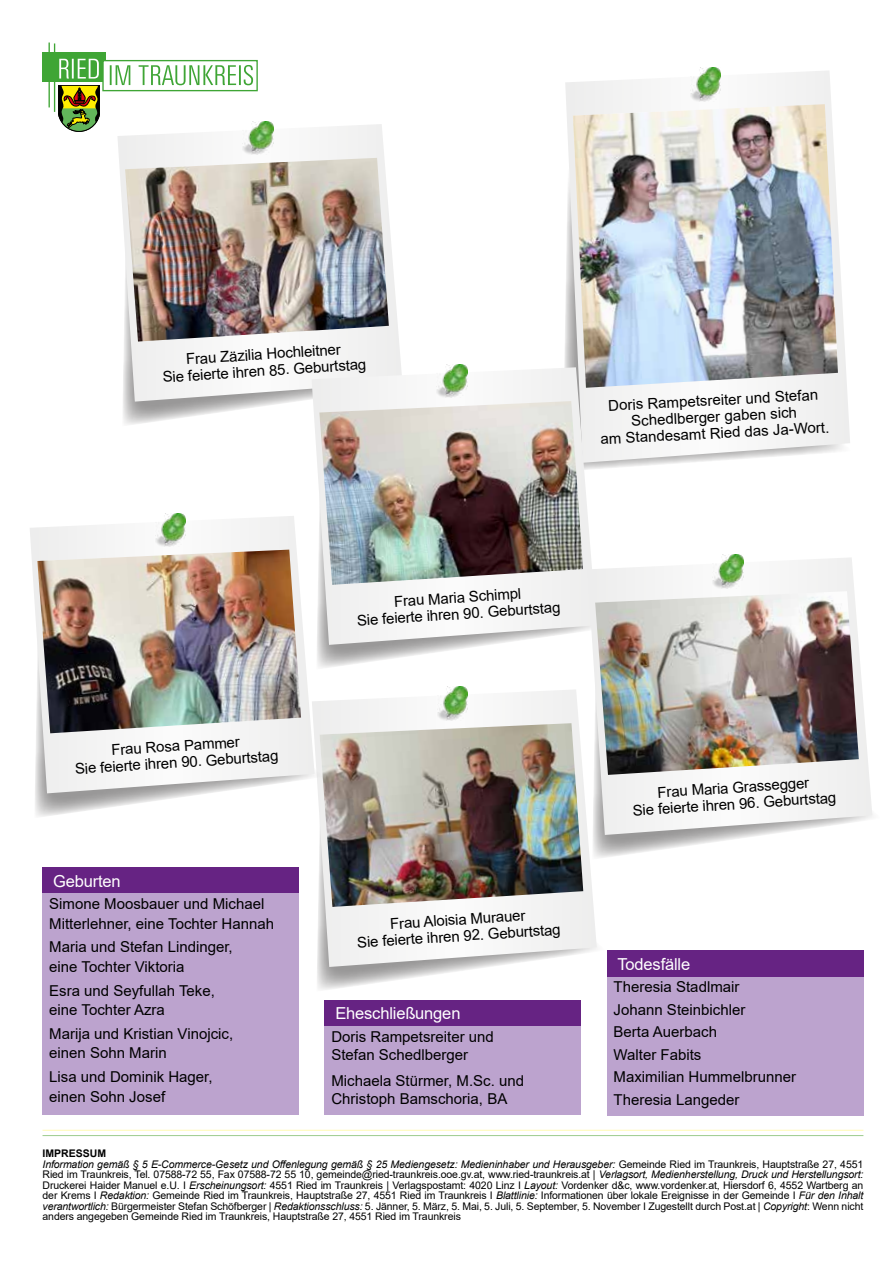
<style>
.page{position:relative;width:893px;height:1263px;background:#fff}
.page>*{position:absolute;margin:0;border:0;box-sizing:border-box;transform-origin:0 0}
.t1{font:16.5px "Arial";letter-spacing:-.01em;color:#fff}
.t2{font:15px/16.5px "Arial";color:#000}
.t3{font:10.5px/10.5px "Arial";letter-spacing:-.01em;color:#000}
.s1{font-weight:700}
.s2{font-style:italic}
</style>
<div class="page">
<hr style="left:43px;top:1130px;width:820px;height:1px;background:#fffab3">
<hr style="left:43px;top:1135px;width:820px;height:1px;background:#9ccb8d">
<svg style="left:58px;top:85px;width:42px;height:46px;background:#7f842a"></svg>
<div style="left:43px;top:53px;width:63px;height:29px;background:#3fa535"></div>
<svg style="left:59px;top:59px;width:40px;height:20px"></svg>
<hr style="left:49px;top:43px;width:1px;height:64px;background:#3fa535">
<hr style="left:54px;top:43px;width:1px;height:69px;background:#3fa535">
<div style="left:102px;top:60px;width:156px;height:31px;background:#fff;border:1px solid #3fa535"></div>
<svg style="left:110px;top:65px;width:143px;height:20px"></svg>
<svg style="left:565px;top:71px;width:285px;height:392px"></svg>
<img style="left:573px;top:104px;width:265px;height:284px">
<img style="left:691px;top:68px;width:30px;height:33px">
<svg style="left:123px;top:402px;width:166px;height:23px"></svg>
<svg style="left:118px;top:124px;width:283px;height:278px"></svg>
<img style="left:125px;top:158px;width:264px;height:184px">
<img style="left:243px;top:121px;width:30px;height:34px">
<svg style="left:325px;top:385px;width:282px;height:283px"></svg>
<svg style="left:312px;top:367px;width:285px;height:278px"></svg>
<img style="left:319px;top:401px;width:264px;height:184px">
<img style="left:437px;top:364px;width:30px;height:34px">
<svg style="left:317px;top:967px;width:168px;height:23px"></svg>
<svg style="left:317px;top:689px;width:280px;height:278px"></svg>
<img style="left:319px;top:723px;width:264px;height:184px">
<img style="left:437px;top:687px;width:30px;height:33px">
<svg style="left:592px;top:813px;width:281px;height:47px"></svg>
<svg style="left:587px;top:557px;width:285px;height:278px"></svg>
<img style="left:595px;top:591px;width:264px;height:184px">
<img style="left:713px;top:555px;width:30px;height:33px">
<svg style="left:35px;top:533px;width:290px;height:285px"></svg>
<svg style="left:30px;top:516px;width:285px;height:277px"></svg>
<img style="left:37px;top:550px;width:264px;height:183px">
<img style="left:155px;top:513px;width:30px;height:33px">
<div style="left:607px;top:950px;width:256px;height:27px;background:#662383"></div>
<div style="left:607px;top:977px;width:256px;height:139px;background:#bca3ce"></div>
<div style="left:325px;top:1000px;width:256px;height:26px;background:#662383"></div>
<div style="left:325px;top:1026px;width:256px;height:89px;background:#bca3ce"></div>
<div style="left:43px;top:867px;width:256px;height:27px;background:#662383"></div>
<div style="left:43px;top:894px;width:256px;height:221px;background:#bca3ce"></div>
<h2 class="t2" style="left:161px;top:353px;width:205px;text-align:center;rotate:-4deg">Frau Zäzilia Hochleitner<br>Sie feierte ihren 85. Geburtstag</h2>
<h2 class="t2" style="left:598px;top:398px;width:230px;text-align:center;rotate:-3deg">Doris Rampetsreiter und Stefan<br>Schedlberger gaben sich<br>am Standesamt Ried das Ja-Wort.</h2>
<h2 class="t2" style="left:73px;top:745px;width:205px;text-align:center;rotate:-4deg">Frau Rosa Pammer<br>Sie feierte ihren 90. Geburtstag</h2>
<h1 class="t1" style="left:53px;top:869px;width:69px">Geburten</h1>
<h2 class="t2" style="left:49px;top:894px;width:226px;line-height:19.5px">Simone Moosbauer und Michael<br>Mitterlehner, eine Tochter Hannah</h2>
<h2 class="t2" style="left:49px;top:937px;width:185px;line-height:19.5px">Maria und Stefan Lindinger, eine Tochter Viktoria</h2>
<h2 class="t2" style="left:49px;top:980px;width:167px;line-height:19.5px">Esra und Seyfullah Teke, eine Tochter Azra</h2>
<h2 class="t2" style="left:49px;top:1024px;width:185px;line-height:19.5px">Marija und Kristian Vinojcic, einen Sohn Marin</h2>
<h2 class="t2" style="left:49px;top:1067px;width:165px;line-height:19.5px">Lisa und Dominik Hager, einen Sohn Josef</h2>
<h2 class="t2" style="left:355px;top:596px;width:205px;text-align:center;rotate:-4deg">Frau Maria Schimpl<br>Sie feierte ihren 90. Geburtstag</h2>
<h2 class="t2" style="left:355px;top:918px;width:205px;text-align:center;rotate:-4deg">Frau Aloisia Murauer<br>Sie feierte ihren 92. Geburtstag</h2>
<h1 class="t1" style="left:335px;top:1002px;width:127px">Eheschließungen</h1>
<h2 class="t2" style="left:331px;top:1027px;width:164px;line-height:18px">Doris Rampetsreiter und<br>Stefan Schedlberger</h2>
<h2 class="t2" style="left:331px;top:1072px;width:194px;line-height:18px">Michaela Stürmer, M.Sc. und<br>Christoph Bamschoria, BA</h2>
<h2 class="t2" style="left:631px;top:786px;width:205px;text-align:center;rotate:-4deg">Frau Maria Grassegger<br>Sie feierte ihren 96. Geburtstag</h2>
<h1 class="t1" style="left:617px;top:952px;width:74px">Todesfälle</h1>
<h2 class="t2" style="left:614px;top:975px;width:184px;line-height:22.5px">Theresia Stadlmair<br>Johann Steinbichler<br>Berta Auerbach<br>Walter Fabits<br>Maximilian Hummelbrunner<br>Theresia Langeder</h2>
<p class="t3" style="left:43px;top:1148px;width:822px"><span class="s1">IMPRESSUM<br></span><span class="s2">Information gemäß § 5 E-Commerce-Gesetz und Offenlegung gemäß § 25 Mediengesetz: Medieninhaber und Herausgeber:</span> Gemeinde Ried im Traunkreis, Hauptstraße 27, 4551<br>Ried im Traunkreis, Tel. 07588-72 55, Fax 07588-72 55 10, gemeinde@ried-traunkreis.ooe.gv.at, www.ried-traunkreis.at | <span class="s2">Verlagsort, Medienherstellung, Druck und Herstellungsort:<br></span>Druckerei Haider Manuel e.U. I <span class="s2">Erscheinungsort:</span> 4551 Ried im Traunkreis | Verlagspostamt: 4020 Linz I <span class="s2">Layout:</span> Vordenker d&amp;c, www.vordenker.at, Hiersdorf 6, 4552 Wartberg an der Krems I <span class="s2">Redaktion:</span> Gemeinde Ried im Traunkreis, Hauptstraße 27, 4551 Ried im Traunkreis I <span class="s2">Blattlinie:</span> Informationen über lokale Ereignisse in der Gemeinde I <span class="s2">Für den Inhalt verantwortlich:</span> Bürgermeister Stefan Schöfberger | <span class="s2">Redaktionsschluss:</span> 5. Jänner, 5. März, 5. Mai, 5. Juli, 5. September, 5. November I Zugestellt durch Post.at | <span class="s2">Copyright</span>: Wenn nicht anders angegeben Gemeinde Ried im Traunkreis, Hauptstraße 27, 4551 Ried im Traunkreis</p>
</div>
